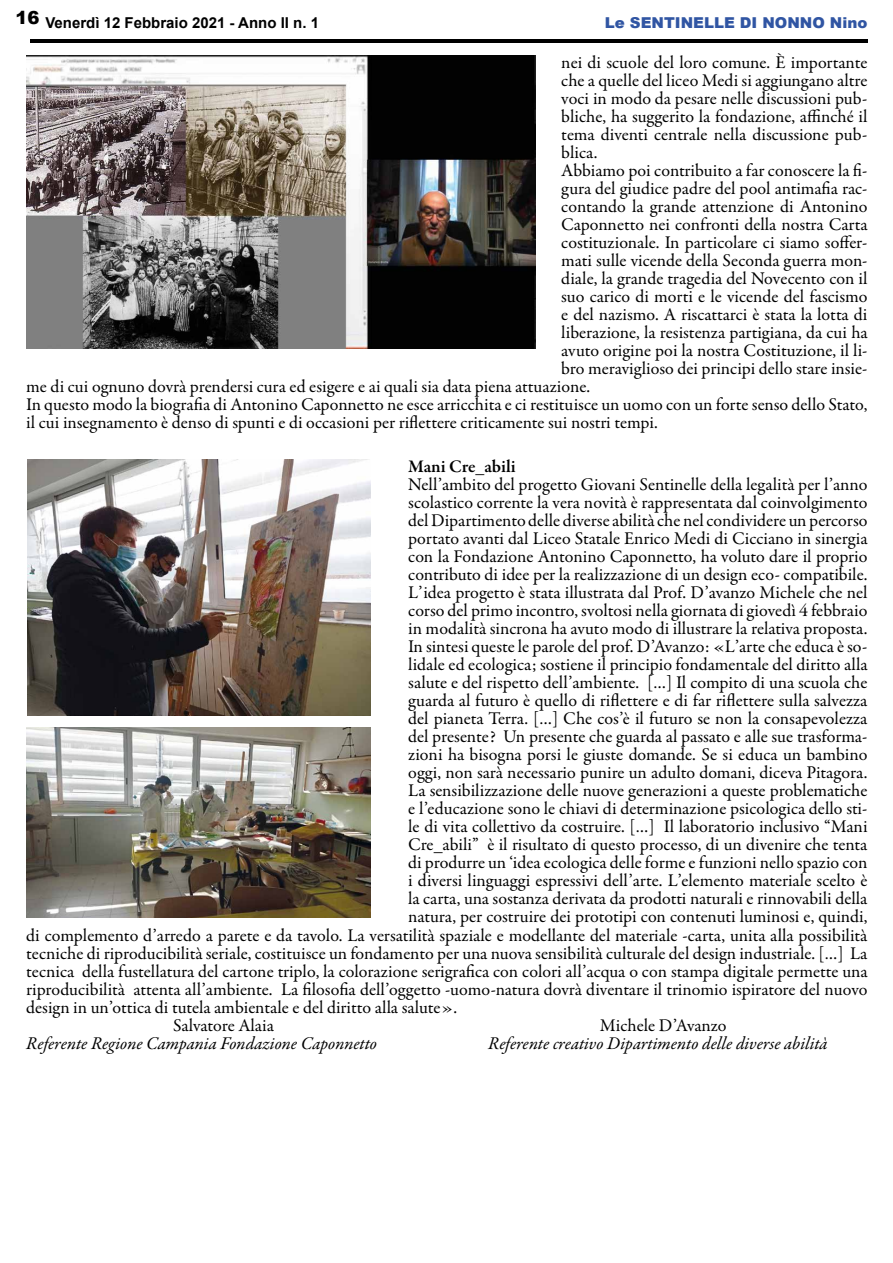
<style>
.page{position:relative;width:893px;height:1263px;background:#fff}
.page>*{position:absolute;margin:0;border:0;box-sizing:border-box;transform-origin:0 0}
.t1{font:18px "Garamond Premr Pro";color:#000}
.t2{font:italic 18px "Garamond Premr Pro";letter-spacing:-.005em;color:#000}
.t3{font:600 18px "Garamond Premr Pro";color:#000}
.t4{font:900 18px "Arial";color:#000}
.t5{font:700 15px "Arial";color:#000}
.t6{font:900 15px "Arial";color:#3055a3}
</style>
<div class="page">
<hr style="left:30px;top:39px;width:837px;height:3px;background:#000">
<img style="left:26px;top:55px;width:510px;height:294px">
<img style="left:28px;top:459px;width:342px;height:256px">
<img style="left:26px;top:728px;width:345px;height:190px">
<p class="t4" style="left:16px;top:4px;width:26px">16</p>
<p class="t6" style="left:605px;top:12px;width:264px">Le SENTINELLE DI NONNO Nino</p>
<p class="t1" style="left:561px;top:52px;width:308px">nei di scuole del loro comune. È importante</p>
<p class="t1" style="left:561px;top:70px;width:308px">che a quelle del liceo Medi si aggiungano altre</p>
<p class="t1" style="left:561px;top:88px;width:308px">voci in modo da pesare nelle discussioni pub-</p>
<p class="t1" style="left:561px;top:106px;width:308px">bliche, ha suggerito la fondazione, affinché il</p>
<p class="t1" style="left:561px;top:124px;width:308px">tema diventi centrale nella discussione pub-</p>
<p class="t1" style="left:561px;top:142px;width:38px">blica.</p>
<p class="t1" style="left:561px;top:160px;width:308px">Abbiamo poi contribuito a far conoscere la fi-</p>
<p class="t1" style="left:561px;top:178px;width:308px">gura del giudice padre del pool antimafia rac-</p>
<p class="t1" style="left:561px;top:196px;width:308px">contando la grande attenzione di Antonino</p>
<p class="t1" style="left:561px;top:214px;width:308px">Caponnetto nei confronti della nostra Carta</p>
<p class="t1" style="left:561px;top:232px;width:308px">costituzionale. In particolare ci siamo soffer-</p>
<p class="t1" style="left:561px;top:250px;width:308px">mati sulle vicende della Seconda guerra mon-</p>
<p class="t1" style="left:561px;top:268px;width:308px">diale, la grande tragedia del Novecento con il</p>
<p class="t1" style="left:561px;top:286px;width:308px">suo carico di morti e le vicende del fascismo</p>
<p class="t1" style="left:561px;top:304px;width:308px">e del nazismo. A riscattarci è stata la lotta di</p>
<p class="t1" style="left:561px;top:322px;width:308px">liberazione, la resistenza partigiana, da cui ha</p>
<p class="t1" style="left:561px;top:340px;width:308px">avuto origine poi la nostra Costituzione, il li-</p>
<p class="t1" style="left:561px;top:358px;width:308px">bro meraviglioso dei principi dello stare insie-</p>
<p class="t1" style="left:26px;top:376px;width:565px">me di cui ognuno dovrà prendersi cura ed esigere e ai quali sia data piena attuazione.</p>
<p class="t1" style="left:26px;top:394px;width:843px">In questo modo la biografia di Antonino Caponnetto ne esce arricchita e ci restituisce un uomo con un forte senso dello Stato,</p>
<p class="t1" style="left:26px;top:412px;width:633px">il cui insegnamento è denso di spunti e di occasioni per riflettere criticamente sui nostri tempi.</p>
<p class="t3" style="left:408px;top:456px;width:109px">Mani Cre_abili</p>
<p class="t1" style="left:408px;top:474px;width:461px">Nell’ambito del progetto Giovani Sentinelle della legalità per l’anno</p>
<p class="t1" style="left:408px;top:492px;width:461px">scolastico corrente la vera novità è rappresentata dal coinvolgimento</p>
<p class="t1" style="left:408px;top:510px;width:461px">del Dipartimento delle diverse abilità che nel condividere un percorso</p>
<p class="t1" style="left:408px;top:528px;width:461px">portato avanti dal Liceo Statale Enrico Medi di Cicciano in sinergia</p>
<p class="t1" style="left:408px;top:546px;width:461px">con la Fondazione Antonino Caponnetto, ha voluto dare il proprio</p>
<p class="t1" style="left:408px;top:564px;width:461px">contributo di idee per la realizzazione di un design eco- compatibile.</p>
<p class="t1" style="left:408px;top:582px;width:461px">L’idea progetto è stata illustrata dal Prof. D’avanzo Michele che nel</p>
<p class="t1" style="left:408px;top:600px;width:461px">corso del primo incontro, svoltosi nella giornata di giovedì 4 febbraio</p>
<p class="t1" style="left:408px;top:618px;width:461px">in modalità sincrona ha avuto modo di illustrare la relativa proposta.</p>
<p class="t1" style="left:408px;top:636px;width:461px">In sintesi queste le parole del prof. D’Avanzo: «L’arte che educa è so-</p>
<p class="t1" style="left:408px;top:654px;width:461px">lidale ed ecologica; sostiene il principio fondamentale del diritto alla</p>
<p class="t1" style="left:408px;top:672px;width:461px">salute e del rispetto dell’ambiente. […] Il compito di una scuola che</p>
<p class="t1" style="left:408px;top:690px;width:461px">guarda al futuro è quello di riflettere e di far riflettere sulla salvezza</p>
<p class="t1" style="left:408px;top:708px;width:461px">del pianeta Terra. […] Che cos’è il futuro se non la consapevolezza</p>
<p class="t1" style="left:408px;top:726px;width:461px">del presente? Un presente che guarda al passato e alle sue trasforma-</p>
<p class="t1" style="left:408px;top:744px;width:461px">zioni ha bisogna porsi le giuste domande. Se si educa un bambino</p>
<p class="t1" style="left:408px;top:762px;width:461px">oggi, non sarà necessario punire un adulto domani, diceva Pitagora.</p>
<p class="t1" style="left:408px;top:780px;width:461px">La sensibilizzazione delle nuove generazioni a queste problematiche</p>
<p class="t1" style="left:408px;top:798px;width:461px">e l’educazione sono le chiavi di determinazione psicologica dello sti-</p>
<p class="t1" style="left:408px;top:816px;width:461px">le di vita collettivo da costruire. […] Il laboratorio inclusivo “Mani</p>
<p class="t1" style="left:408px;top:834px;width:461px">Cre_abili” è il risultato di questo processo, di un divenire che tenta</p>
<p class="t1" style="left:408px;top:852px;width:461px">di produrre un ‘idea ecologica delle forme e funzioni nello spazio con</p>
<p class="t1" style="left:408px;top:870px;width:461px">i diversi linguaggi espressivi dell’arte. L’elemento materiale scelto è</p>
<p class="t1" style="left:408px;top:888px;width:461px">la carta, una sostanza derivata da prodotti naturali e rinnovabili della</p>
<p class="t1" style="left:408px;top:906px;width:461px">natura, per costruire dei prototipi con contenuti luminosi e, quindi,</p>
<p class="t1" style="left:26px;top:924px;width:843px">di complemento d’arredo a parete e da tavolo. La versatilità spaziale e modellante del materiale -carta, unita alla possibilità</p>
<p class="t1" style="left:26px;top:942px;width:843px">tecniche di riproducibilità seriale, costituisce un fondamento per una nuova sensibilità culturale del design industriale. […] La</p>
<p class="t1" style="left:26px;top:960px;width:843px">tecnica della fustellatura del cartone triplo, la colorazione serigrafica con colori all’acqua o con stampa digitale permette una</p>
<p class="t1" style="left:26px;top:978px;width:843px">riproducibilità attenta all’ambiente. La filosofia dell’oggetto -uomo-natura dovrà diventare il trinomio ispiratore del nuovo</p>
<p class="t1" style="left:26px;top:996px;width:432px">design in un’ottica di tutela ambientale e del diritto alla salute».</p>
<p class="t1" style="left:173px;top:1014px;width:102px">Salvatore Alaia</p>
<p class="t1" style="left:600px;top:1014px;width:128px">Michele D’Avanzo</p>
<p class="t2" style="left:26px;top:1032px;width:352px">Referente Regione Campania Fondazione Caponnetto</p>
<p class="t2" style="left:488px;top:1032px;width:341px">Referente creativo Dipartimento delle diverse abilità</p>
<p class="t5" style="left:45px;top:12px;width:275px">Venerdì 12 Febbraio 2021 - Anno II n. 1</p>
</div>
